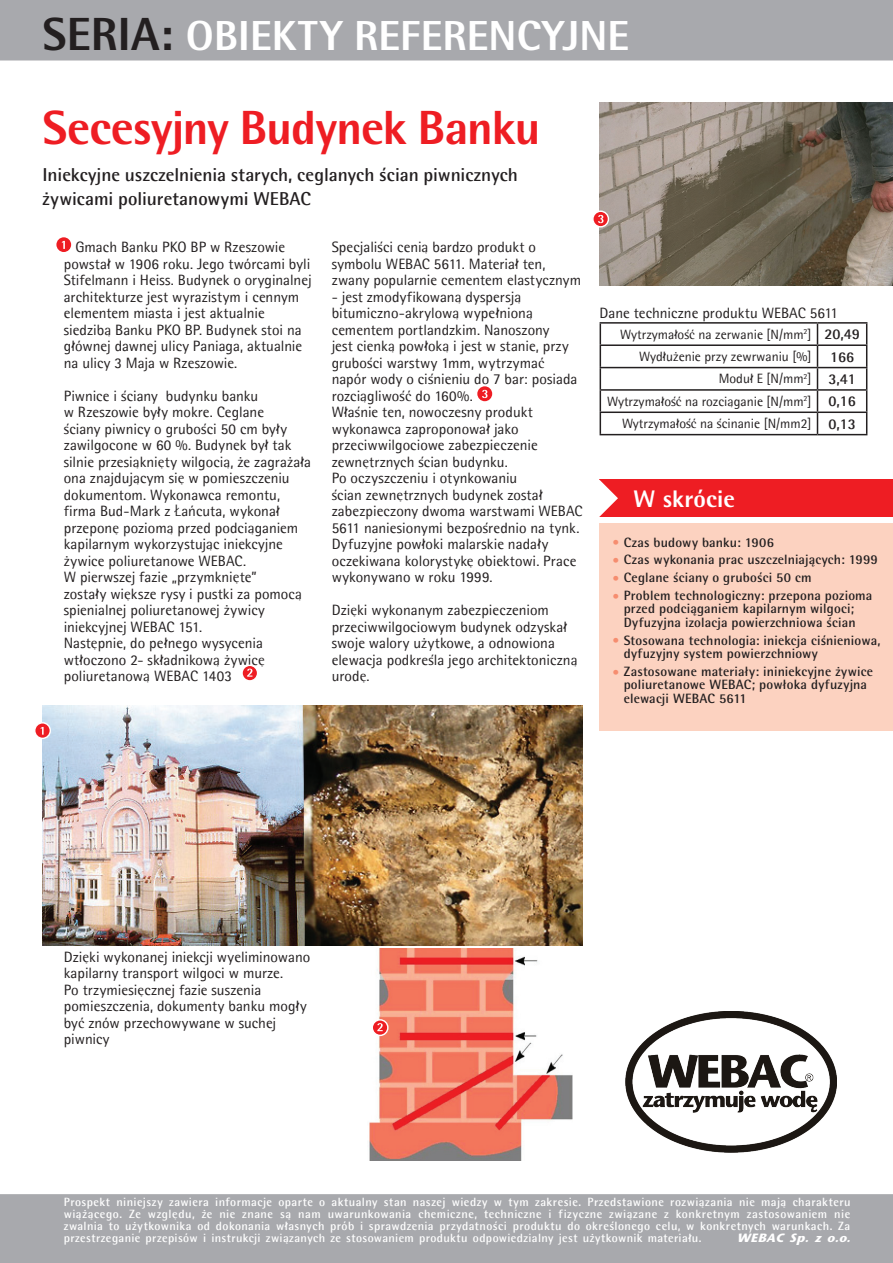
<style>
.page{position:relative;width:893px;height:1263px;background:#fff}
.page>*{position:absolute;margin:0;border:0;box-sizing:border-box;transform-origin:0 0}
.t1{font:800 48px "Rotis Semi Sans";letter-spacing:-.02em;color:#ee1d23}
.t2{font:800 42px "Rotis Semi Sans";letter-spacing:.005em;color:#fff}
.t3{font:800 24px "Rotis Semi Sans";letter-spacing:.01em;color:#fff}
.t4{font:700 18.75px/24px "Agfa Rotis Semisans";color:#231f20}
.t5{font:15px/16.5px "Agfa Rotis Semisans";color:#231f20}
.t6{font:700 13.5px/13.5px "Rotis Semi Sans";letter-spacing:.015em;color:#231f20}
.t7{font:13.5px "Agfa Rotis Semisans";color:#231f20}
.t8{font:700 12px/12px "Agfa Rotis Semisans";letter-spacing:.03em;color:#fff;text-align:justify}
.t9{font:italic 700 12px "Stone Sans";color:#fff}
.s1{font-size:46.5px;color:#231f20}
.s2{font-family:"Rotis Semi Sans";font-weight:300;font-size:16.5px}
.s3{font-weight:700;font-size:15px}
.s4{font-family:"Agfa Rotis Semisans";font-weight:800;color:#f68d6f}
</style>
<div class="page">
<div style="left:599px;top:523px;width:294px;height:207px;background:#fcd2c0"></div>
<div style="left:599px;top:479px;width:294px;height:38px;background:#ee1d23"></div>
<svg style="left:599px;top:479px;width:19px;height:38px"></svg>
<img style="left:43px;top:706px;width:540px;height:239px">
<img style="left:369px;top:948px;width:203px;height:213px">
<img style="left:600px;top:103px;width:293px;height:182px">
<div style="left:56px;top:237px;width:15px;height:15px;background:#ee1d23;border-radius:50%"></div>
<svg style="left:62px;top:241px;width:3px;height:8px"></svg>
<div style="left:0;top:0;width:893px;height:61px;background:#a8a9ad"></div>
<div style="left:0;top:1194px;width:893px;height:69px;background:#a8a9ad"></div>
<img style="left:625px;top:1011px;width:211px;height:141px">
<svg style="left:35px;top:723px;width:15px;height:15px"></svg>
<div style="left:34px;top:722px;width:17px;height:17px;border:1px solid #fff;border-radius:50%"></div>
<svg style="left:41px;top:727px;width:3px;height:8px"></svg>
<svg style="left:477px;top:386px;width:15px;height:15px"></svg>
<svg style="left:482px;top:390px;width:5px;height:8px"></svg>
<svg style="left:242px;top:665px;width:16px;height:16px"></svg>
<div style="left:241px;top:665px;width:17px;height:17px;border:1px solid #fff;border-radius:50%"></div>
<svg style="left:247px;top:669px;width:5px;height:8px"></svg>
<svg style="left:372px;top:1020px;width:16px;height:15px"></svg>
<div style="left:372px;top:1019px;width:17px;height:17px;border:1px solid #fff;border-radius:50%"></div>
<svg style="left:377px;top:1023px;width:6px;height:8px"></svg>
<svg style="left:593px;top:211px;width:15px;height:16px"></svg>
<div style="left:592px;top:210px;width:17px;height:18px;border:1px solid #fff;border-radius:50%"></div>
<svg style="left:598px;top:215px;width:5px;height:8px"></svg>
<hr style="left:600px;top:322px;width:217px;height:2px;background:#231f20">
<hr style="left:817px;top:322px;width:50px;height:2px;background:#231f20">
<hr style="left:600px;top:344px;width:217px;height:2px;background:#231f20">
<hr style="left:817px;top:344px;width:50px;height:2px;background:#231f20">
<hr style="left:600px;top:367px;width:217px;height:1px;background:#231f20">
<hr style="left:817px;top:367px;width:50px;height:1px;background:#231f20">
<hr style="left:600px;top:389px;width:217px;height:2px;background:#231f20">
<hr style="left:817px;top:389px;width:50px;height:2px;background:#231f20">
<svg style="left:600px;top:324px;width:1px;height:110px"></svg>
<svg style="left:817px;top:324px;width:1px;height:110px"></svg>
<svg style="left:866px;top:324px;width:1px;height:110px"></svg>
<hr style="left:600px;top:411px;width:217px;height:2px;background:#231f20">
<hr style="left:817px;top:411px;width:50px;height:2px;background:#231f20">
<hr style="left:600px;top:434px;width:217px;height:1px;background:#231f20">
<hr style="left:817px;top:434px;width:50px;height:1px;background:#231f20">
<h2 class="t2" style="left:43px;top:9px;width:588px"><span class="s1">SERIA:</span> OBIEKTY REFERENCYJNE</h2>
<h1 class="t1" style="left:43px;top:97px;width:499px">Secesyjny Budynek Banku</h1>
<p class="t4" style="left:43px;top:162px;width:477px">Iniekcyjne uszczelnienia starych, ceglanych ścian piwnicznych żywicami poliuretanowymi WEBAC</p>
<p class="t5" style="left:64px;top:239px;width:249px;text-indent:12px">Gmach Banku PKO BP w Rzeszowie powstał w 1906 roku. Jego twórcami byli Stifelmann i Heiss. Budynek o oryginalnej architekturze jest wyrazistym i cennym elementem miasta i jest aktualnie siedzibą Banku PKO BP. Budynek stoi na głównej dawnej ulicy Paniaga, aktualnie na ulicy 3 Maja w Rzeszowie.</p>
<p class="t5" style="left:64px;top:387px;width:249px">Piwnice i ściany budynku banku<br>w Rzeszowie były mokre. Ceglane<br>ściany piwnicy o grubości 50 cm były zawilgocone w 60 %. Budynek był tak silnie przesiąknięty wilgocią, że zagrażała ona znajdującym się w pomieszczeniu dokumentom. Wykonawca remontu, firma Bud-Mark z <span class="s2">Ł</span>ańcuta, wykonał przeponę poziomą przed podciąganiem kapilarnym wykorzystując iniekcyjne żywice poliuretanowe WEBAC.<br>W pierwszej fazie „przymknięte”<br>zostały większe rysy i pustki za pomocą spienialnej poliuretanowej żywicy iniekcyjnej WEBAC 151.<br>Następnie, do pełnego wysycenia wtłoczono 2- składnikową żywicę poliuretanową WEBAC 1403</p>
<p class="t5" style="left:332px;top:239px;width:251px">Specjaliści cenią bardzo produkt o symbolu WEBAC 5611. Materiał ten, zwany popularnie cementem elastycznym</p>
<p class="t5" style="left:332px;top:288px;width:252px">- jest zmodyfikowaną dyspersją bitumiczno-akrylową wypełnioną cementem portlandzkim. Nanoszony<br>jest cienką powłoką i jest w stanie, przy grubości warstwy 1mm, wytrzymać napór wody o ciśnieniu do 7 bar: posiada rozciągliwość do 160%.<br>Właśnie ten, nowoczesny produkt wykonawca zaproponował jako przeciwwilgociowe zabezpieczenie zewnętrznych ścian budynku.<br>Po oczyszczeniu i otynkowaniu<br>ścian zewnętrznych budynek został zabezpieczony dwoma warstwami WEBAC 5611 naniesionymi bezpośrednio na tynk.<br>Dyfuzyjne powłoki malarskie nadały oczekiwana kolorystykę obiektowi. Prace wykonywano w roku 1999.</p>
<p class="t5" style="left:332px;top:602px;width:247px">Dzięki wykonanym zabezpieczeniom przeciwwilgociowym budynek odzyskał swoje walory użytkowe, a odnowiona elewacja podkreśla jego architektoniczną urodę.</p>
<p class="t5" style="left:600px;top:305px;width:240px">Dane techniczne produktu WEBAC 5611</p>
<p class="t7" style="left:620px;top:326px;width:241px">Wytrzymałość na zerwanie [N/mm<sup>2</sup>] <span class="s3">20,49</span></p>
<p class="t7" style="left:639px;top:348px;width:216px">Wydłużenie przy zewrwaniu [%] <span class="s3">166</span></p>
<p class="t7" style="left:719px;top:371px;width:138px">Moduł E [N/mm<sup>2</sup>] <span class="s3">3,41</span></p>
<p class="t7" style="left:607px;top:393px;width:250px">Wytrzymałość na rozciąganie [N/mm<sup>2</sup>] <span class="s3">0,16</span></p>
<p class="t7" style="left:622px;top:416px;width:235px">Wytrzymałość na ścinanie [N/mm2] <span class="s3">0,13</span></p>
<h3 class="t3" style="left:634px;top:484px;width:103px">W skrócie</h3>
<p class="t6" style="left:612px;top:535px;width:164px"><span class="s4">•</span> Czas budowy banku: 1906</p>
<p class="t6" style="left:612px;top:553px;width:267px"><span class="s4">•</span> Czas wykonania prac uszczelniających: 1999</p>
<p class="t6" style="left:612px;top:571px;width:201px"><span class="s4">•</span> Ceglane ściany o grubości 50 cm</p>
<p class="t6" style="left:612px;top:588px;width:262px;text-align:center"><span class="s4">•</span> Problem technologiczny: przepona pozioma przed podciąganiem kapilarnym wilgoci;<br>Dyfuzyjna izolacja powierzchniowa ścian</p>
<p class="t6" style="left:624px;top:633px;width:258px;text-indent:-12px"><span class="s4">•</span> Stosowana technologia: iniekcja ciśnieniowa, dyfuzyjny system powierzchniowy</p>
<p class="t6" style="left:624px;top:664px;width:251px;text-indent:-12px"><span class="s4">•</span> Zastosowane materiały: ininiekcyjne żywice poliuretanowe WEBAC; powłoka dyfuzyjna elewacji WEBAC 5611</p>
<p class="t5" style="left:64px;top:948px;width:248px">Dzięki wykonanej iniekcji wyeliminowano kapilarny transport wilgoci w murze.<br>Po trzymiesięcznej fazie suszenia pomieszczenia, dokumenty banku mogły być znów przechowywane w suchej piwnicy</p>
<p class="t8" style="left:64px;top:1196px;width:788px">Prospekt niniejszy zawiera informacje oparte o aktualny stan naszej wiedzy w tym zakresie. Przedstawione rozwiązania nie mają charakteru wiążącego. Ze względu, że nie znane są nam uwarunkowania chemiczne, techniczne i fizyczne związane z konkretnym zastosowaniem nie zwalnia to użytkownika od dokonania własnych prób i sprawdzenia przydatności produktu do określonego celu, w konkretnych warunkach. Za przestrzeganie przepisów i instrukcji związanych ze stosowaniem produktu odpowiedzialny jest użytkownik materiału.</p>
<p class="t9" style="left:737px;top:1231px;width:119px">WEBAC Sp. z o.o.</p>
</div>
